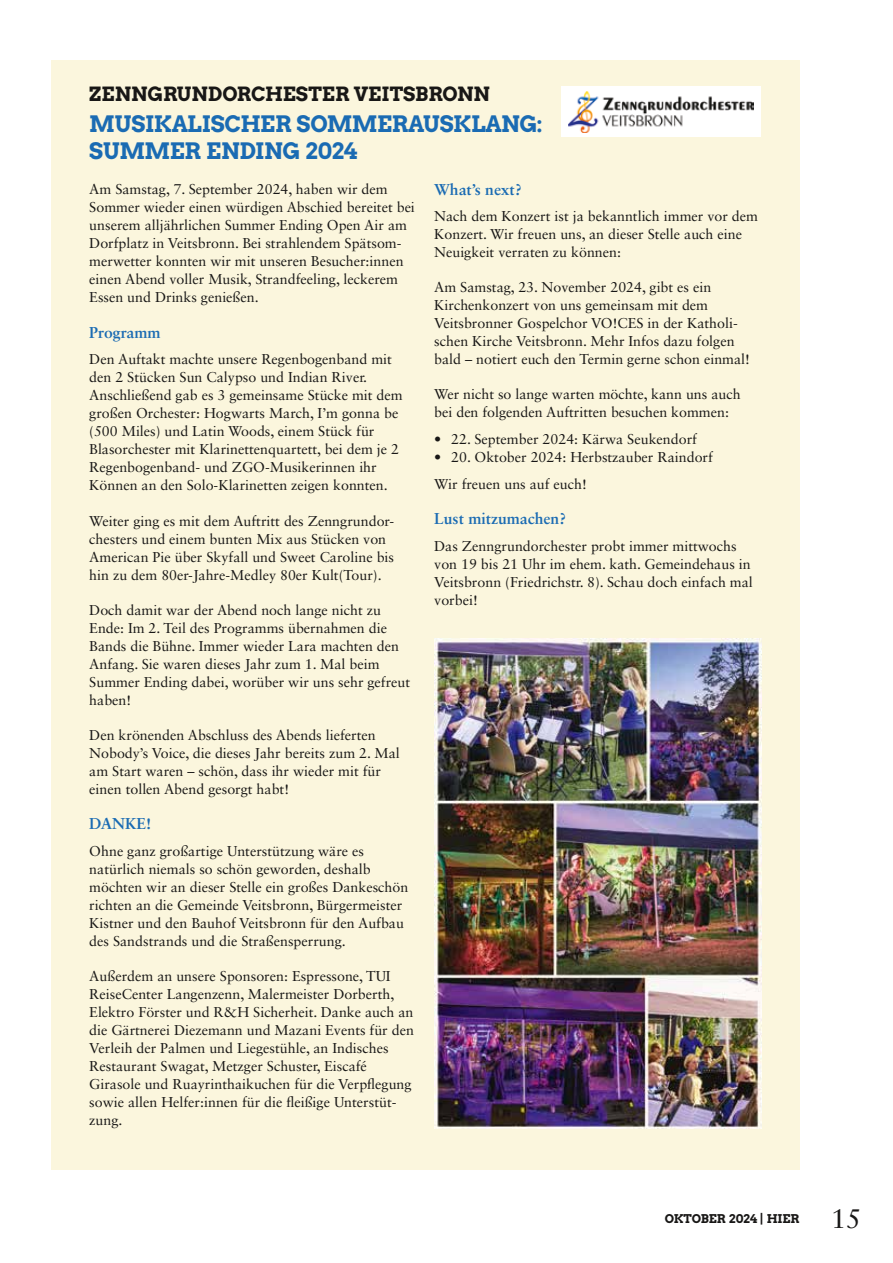
<style>
.page{position:relative;width:893px;height:1263px;background:#fff}
.page>*{position:absolute;margin:0;border:0;box-sizing:border-box;transform-origin:0 0}
.t1{font:27px "Sabon LT Std";color:#181716}
.t2{font:22.5px/27px "Arvo Gruen";letter-spacing:-.015em;color:#1a6bb3}
.t3{font:19.5px "Arvo Gruen";color:#181716}
.t4{font:700 15.75px "Sabon LT Std";color:#1a6bb3}
.t5{font:14.25px/18px "Sabon LT Std";color:#181716}
.t6{font:12px "Arvo Gruen";color:#181716}
</style>
<div class="page">
<div style="left:51px;top:61px;width:748px;height:1109px;background:#fbf6dd"></div>
<div style="left:561px;top:86px;width:200px;height:51px;background:#fff"></div>
<img style="left:569px;top:92px;width:185px;height:41px">
<img style="left:434px;top:638px;width:327px;height:491px">
<h3 class="t3" style="left:89px;top:80px;width:402px">ZENNGRUNDORCHESTER VEITSBRONN</h3>
<h2 class="t2" style="left:89px;top:110px;width:455px">MUSIKALISCHER SOMMERAUSKLANG:<br>SUMMER ENDING 2024</h2>
<p class="t5" style="left:89px;top:180px;width:327px">Am Samstag, 7. September 2024, haben wir dem Sommer wieder einen würdigen Abschied bereitet bei unserem alljährlichen Summer Ending Open Air am Dorfplatz in Veitsbronn. Bei strahlendem Spätsom&shy;merwetter konnten wir mit unseren Besucher:innen einen Abend voller Musik, Strandfeeling, leckerem Essen und Drinks genießen.</p>
<p class="t4" style="left:89px;top:323px;width:73px">Programm</p>
<p class="t5" style="left:89px;top:350px;width:315px">Den Auftakt machte unsere Regenbogenband mit den 2 Stücken Sun Calypso und Indian River.<br>Anschließend gab es 3 gemeinsame Stücke mit dem großen Orchester: Hogwarts March, I’m gonna be (500 Miles) und Latin Woods, einem Stück für Blasorchester mit Klarinettenquartett, bei dem je 2<br>Regenbogenband- und ZGO-Musikerinnen ihr Können an den Solo-Klarinetten zeigen konnten.</p>
<p class="t5" style="left:89px;top:511px;width:306px">Weiter ging es mit dem Auftritt des Zenngrundor&shy;chesters und einem bunten Mix aus Stücken von American Pie über Skyfall und Sweet Caroline bis hin zu dem 80er-Jahre-Medley 80er Kult(Tour).</p>
<p class="t5" style="left:89px;top:600px;width:322px">Doch damit war der Abend noch lange nicht zu Ende: Im 2. Teil des Programms übernahmen die Bands die Bühne. Immer wieder Lara machten den Anfang. Sie waren dieses Jahr zum 1. Mal beim Summer Ending dabei, worüber wir uns sehr gefreut haben!</p>
<p class="t5" style="left:89px;top:725px;width:312px">Den krönenden Abschluss des Abends lieferten Nobody’s Voice, die dieses Jahr bereits zum 2. Mal am Start waren – schön, dass ihr wieder mit für einen tollen Abend gesorgt habt!</p>
<p class="t4" style="left:89px;top:814px;width:64px">DANKE!</p>
<p class="t5" style="left:89px;top:842px;width:321px">Ohne ganz großartige Unterstützung wäre es natürlich niemals so schön geworden, deshalb möchten wir an dieser Stelle ein großes Dankeschön richten an die Gemeinde Veitsbronn, Bürgermeister Kistner und den Bauhof Veitsbronn für den Aufbau des Sandstrands und die Straßensperrung.</p>
<p class="t5" style="left:89px;top:967px;width:326px">Außerdem an unsere Sponsoren: Espressone, TUI ReiseCenter Langenzenn, Malermeister Dorberth, Elektro Förster und R&amp;H Sicherheit. Danke auch an die Gärtnerei Diezemann und Mazani Events für den Verleih der Palmen und Liegestühle, an Indisches Restaurant Swagat, Metzger Schuster, Eiscafé Girasole und Ruayrinthaikuchen für die Verpflegung sowie allen Helfer:innen für die fleißige Unterstüt&shy;zung.</p>
<p class="t4" style="left:434px;top:180px;width:89px">What’s next?</p>
<p class="t5" style="left:434px;top:207px;width:325px">Nach dem Konzert ist ja bekanntlich immer vor dem<br>Konzert. Wir freuen uns, an dieser Stelle auch eine<br>Neuigkeit verraten zu können:</p>
<p class="t5" style="left:434px;top:278px;width:317px">Am Samstag, 23. November 2024, gibt es ein Kirchenkonzert von uns gemeinsam mit dem Veitsbronner Gospelchor VO!CES in der Katholi&shy;schen Kirche Veitsbronn. Mehr Infos dazu folgen bald – notiert euch den Termin gerne schon einmal!</p>
<p class="t5" style="left:434px;top:385px;width:308px">Wer nicht so lange warten möchte, kann uns auch bei den folgenden Auftritten besuchen kommen:</p>
<p class="t5" style="left:434px;top:430px;width:264px">• 22. September 2024: Kärwa Seukendorf</p>
<p class="t5" style="left:434px;top:444px;width:280px;line-height:26.5px">• 20. Oktober 2024: Herbstzauber Raindorf<br>Wir freuen uns auf euch!</p>
<p class="t4" style="left:434px;top:509px;width:133px">Lust mitzumachen?</p>
<p class="t5" style="left:434px;top:537px;width:320px">Das Zenngrundorchester probt immer mittwochs von 19 bis 21 Uhr im ehem. kath. Gemeindehaus in Veitsbronn (Friedrichstr. 8). Schau doch einfach mal vorbei!</p>
<p class="t6" style="left:665px;top:1210px;width:136px">OKTOBER 2024 | HIER</p>
<h1 class="t1" style="left:831px;top:1202px;width:32px">15</h1>
</div>
